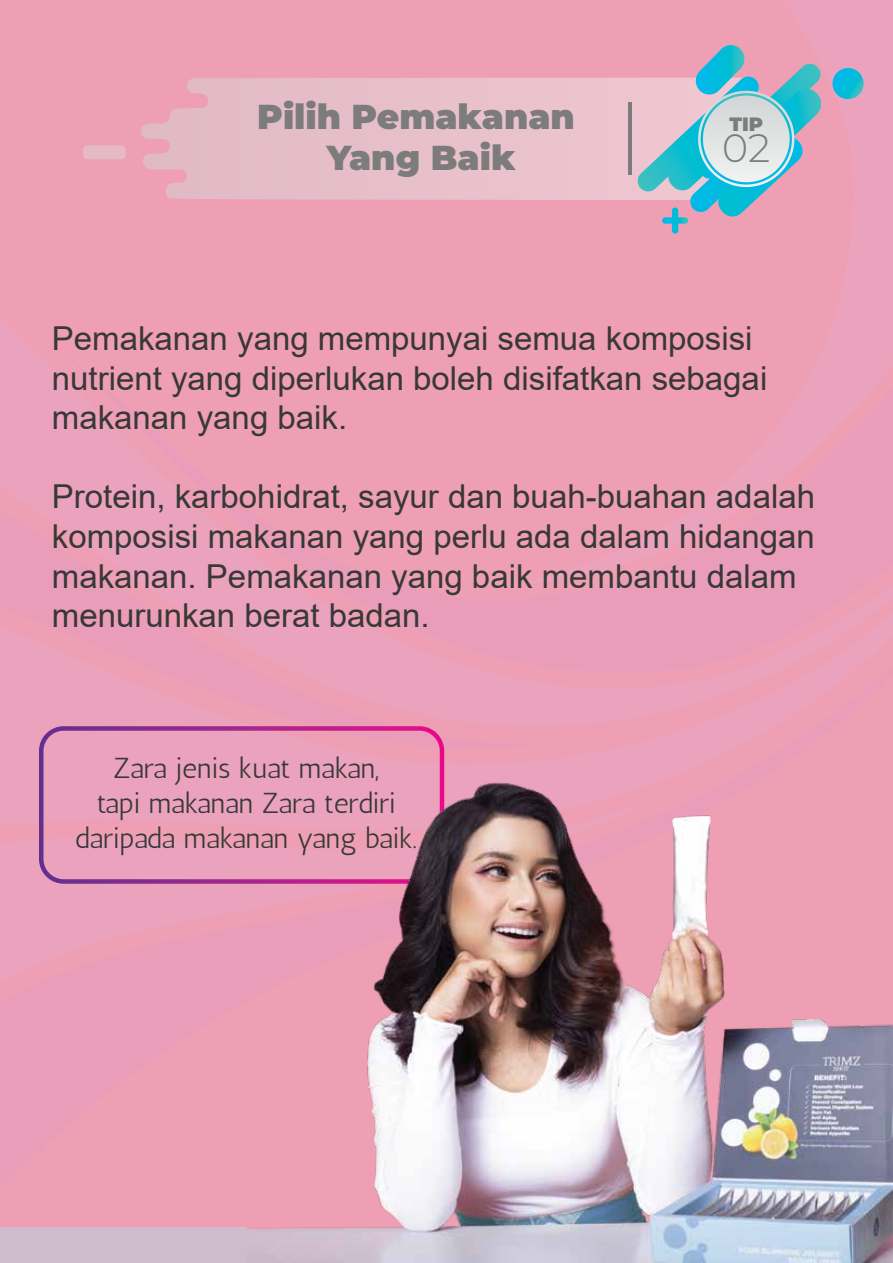
<style>
.page{position:relative;width:893px;height:1263px;background:#fff}
.page>*{position:absolute;margin:0;border:0;box-sizing:border-box;transform-origin:0 0}
.t1{font:300 39.6px "Montserrat";color:#7c7c7c}
.t2{font:900 34.65px "Montserrat";color:#7c7c7c}
.t3{font:33px/39.6px "Arial";color:#383838}
.t4{font:28.8px/34.7px "Antic Sans";color:#383838;text-align:center}
.t5{font:900 19.2px "Montserrat";color:#7c7c7c}
</style>
<div class="page">
<div style="left:59px;top:0;width:464px;height:40px;background:#ee9fb4"></div>
<svg style="left:0;top:146px;width:59px;height:288px;background:#ed9fb6"></svg>
<div style="left:59px;top:40px;width:834px;height:610px;background:#ee9fb4"></div>
<div style="left:0;top:650px;width:893px;height:577px;background:#eb9fb9"></div>
<svg style="left:523px;top:0;width:370px;height:584px;background:#ec9fb6"></svg>
<div style="left:0;top:434px;width:541px;height:319px;background:#eb9fb9"></div>
<div style="left:39px;top:726px;width:405px;height:158px;border:4px solid #fff;border-radius:22px"></div>
<div style="left:141px;top:78px;width:496px;height:122px;background:#e7bfca"></div>
<div style="left:83px;top:145px;width:43px;height:14px;background:#e4bbc5;border-radius:4px"></div>
<svg style="left:832px;top:68px;width:32px;height:32px"></svg>
<svg style="left:637px;top:45px;width:186px;height:189px;background:#a8b0c3"></svg>
<svg style="left:698px;top:91px;width:96px;height:96px"></svg>
<svg style="left:701px;top:93px;width:91px;height:92px"></svg>
<div style="left:703px;top:96px;width:87px;height:86px;background:linear-gradient(to bottom,#d2d5d5,#eef1f2);border-radius:43px"></div>
<hr style="left:628px;top:102px;width:4px;height:73px;background:#7c7c7c">
<img style="left:242px;top:701px;width:651px;height:562px">
<div style="left:0;top:1227px;width:247px;height:36px;background:#cebccc"></div>
<p class="t2" style="left:257px;top:90px;width:319px">Pilih Pemakanan</p>
<p class="t2" style="left:327px;top:132px;width:190px">Yang Baik</p>
<p class="t5" style="left:729px;top:110px;width:35px">TIP</p>
<p class="t1" style="left:722px;top:121px;width:50px">02</p>
<p class="t3" style="left:52px;top:318px;width:717px">Pemakanan yang mempunyai semua komposisi nutrient yang diperlukan boleh disifatkan sebagai makanan yang baik.</p>
<p class="t3" style="left:52px;top:477px;width:765px">Protein, karbohidrat, sayur dan buah-buahan adalah komposisi makanan yang perlu ada dalam hidangan makanan. Pemakanan yang baik membantu dalam menurunkan berat badan.</p>
<p class="t4" style="left:75px;top:751px;width:343px">Zara jenis kuat makan,<br>tapi makanan Zara terdiri daripada makanan yang baik.</p>
</div>
